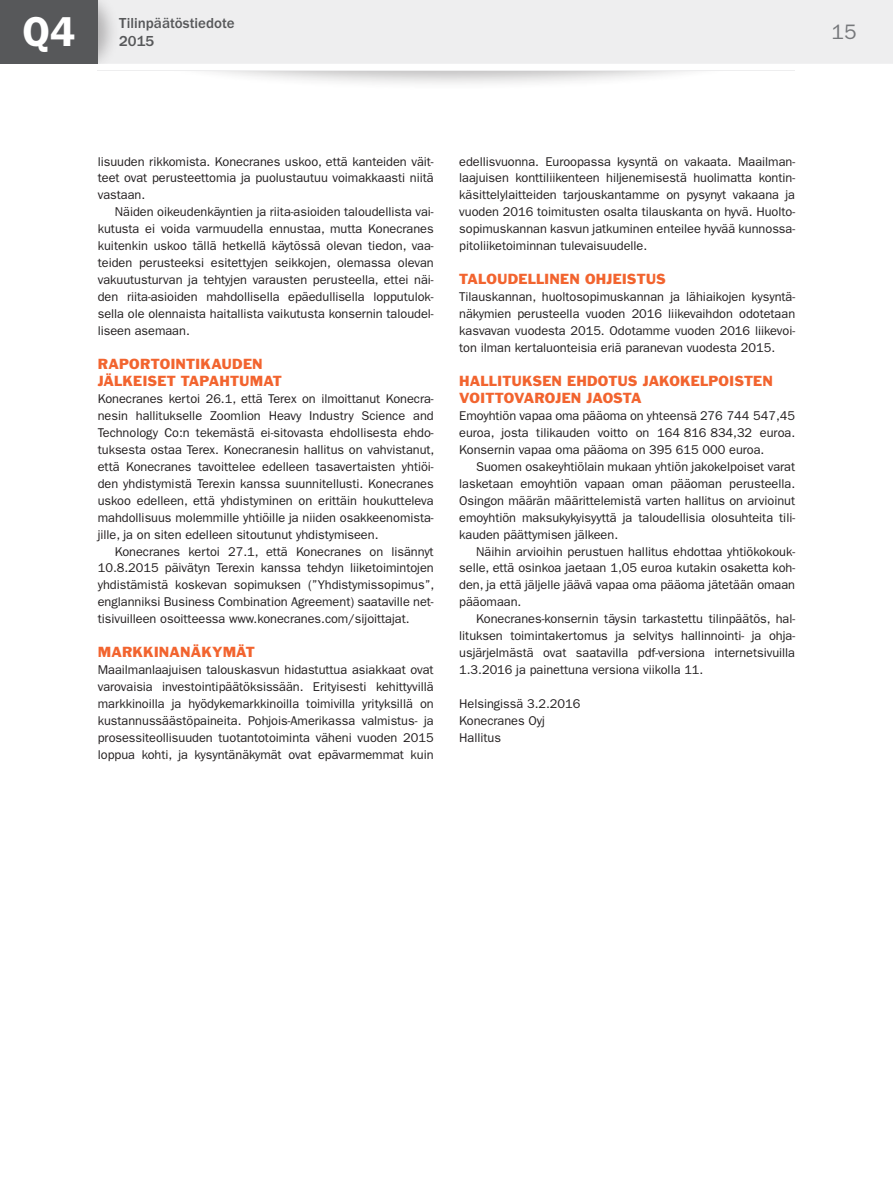
<style>
.page{position:relative;width:893px;height:1191px;background:#fff}
.page>*{position:absolute;margin:0;border:0;box-sizing:border-box;transform-origin:0 0}
.t1{font:600 42px "ITC Franklin Gothic Std";color:#fff}
.t2{font:21px "ITC Franklin Gothic Std";color:#76787b}
.t3{font:500 15px/18px "ITC Franklin Gothic Std";color:#57585a}
.t4{font:13.5px/17px "Franklin Gothic Std";letter-spacing:.01em;color:#f2642f}
.fi_P_1_base{font:12.75px/17px "ITC Franklin Gothic Std";letter-spacing:-.005em;color:#231f20;text-align:justify}
.fi_P_1_base_indent{font:12.75px/17px "ITC Franklin Gothic Std";letter-spacing:-.005em;color:#231f20;text-align:justify}
</style>
<div class="page">
<div style="left:138px;top:2px;width:623px;height:89px;background:#231f20;opacity:.3"></div>
<div style="left:0;top:53px;width:893px;height:17px;background:#fff"></div>
<div style="left:120px;top:0;width:773px;height:64px;background:#eeeeef"></div>
<div style="left:98px;top:0;width:22px;height:64px;background:#231f20;opacity:.3"></div>
<div style="left:0;top:0;width:98px;height:64px;background:#57585a"></div>
<h1 class="t1" style="left:22px;top:7px;width:54px">Q4</h1>
<p class="t3" style="left:119px;top:14px;width:117px">Tilinpäätöstiedote<br>2015</p>
<h2 class="t2" style="left:831px;top:20px;width:27px">15</h2>
<p class="fi_P_1_base_indent" style="left:98px;top:153px;width:337px">lisuuden rikkomista. Konecranes uskoo, että kanteiden väit&shy;teet ovat perusteettomia ja puolustautuu voimakkaasti niitä vastaan.</p>
<p class="fi_P_1_base_indent" style="left:98px;top:204px;width:337px;text-indent:17px">Näiden oikeudenkäyntien ja riita-asioiden taloudellista vai&shy;kutusta ei voida varmuudella ennustaa, mutta Konecranes kuitenkin uskoo tällä hetkellä käytössä olevan tiedon, vaa&shy;teiden perusteeksi esitettyjen seikkojen, olemassa olevan vakuutusturvan ja tehtyjen varausten perusteella, ettei näi&shy;den riita-asioiden mahdollisella epäedullisella lopputulok&shy;sella ole olennaista haitallista vaikutusta konsernin taloudel&shy;liseen asemaan.</p>
<p class="t4" style="left:98px;top:355px;width:186px">RAPORTOINTIKAUDEN<br>JÄLKEISET TAPAHTUMAT</p>
<p class="fi_P_1_base" style="left:98px;top:390px;width:338px">Konecranes kertoi 26.1, että Terex on ilmoittanut Konecra&shy;nesin hallitukselle Zoomlion Heavy Industry Science and Technology Co:n tekemästä ei-sitovasta ehdollisesta ehdo&shy;tuksesta ostaa Terex. Konecranesin hallitus on vahvistanut, että Konecranes tavoittelee edelleen tasavertaisten yhtiöi&shy;den yhdistymistä Terexin kanssa suunnitellusti. Konecranes uskoo edelleen, että yhdistyminen on erittäin houkutteleva mahdollisuus molemmille yhtiöille ja niiden osakkeenomista&shy;jille, ja on siten edelleen sitoutunut yhdistymiseen.</p>
<p class="fi_P_1_base_indent" style="left:98px;top:543px;width:338px;text-indent:17px">Konecranes kertoi 27.1, että Konecranes on lisännyt 10.8.2015 päivätyn Terexin kanssa tehdyn liiketoimintojen yhdistämistä koskevan sopimuksen (”Yhdistymissopimus”, englanniksi Business Combination Agreement) saataville net&shy;tisivuilleen osoitteessa www.konecranes.com/sijoittajat.</p>
<p class="t4" style="left:98px;top:643px;width:159px">MARKKINANÄKYMÄT</p>
<p class="fi_P_1_base" style="left:98px;top:661px;width:337px">Maailmanlaajuisen talouskasvun hidastuttua asiakkaat ovat varovaisia investointipäätöksissään. Erityisesti kehittyvillä markkinoilla ja hyödykemarkkinoilla toimivilla yrityksillä on kustannussäästöpaineita. Pohjois-Amerikassa valmistus- ja prosessiteollisuuden tuotantotoiminta väheni vuoden 2015 loppua kohti, ja kysyntänäkymät ovat epävarmemmat kuin</p>
<p class="fi_P_1_base" style="left:459px;top:153px;width:337px">edellisvuonna. Euroopassa kysyntä on vakaata. Maailman&shy;laajuisen konttiliikenteen hiljenemisestä huolimatta kontin&shy;käsittelylaitteiden tarjouskantamme on pysynyt vakaana ja vuoden 2016 toimitusten osalta tilauskanta on hyvä. Huolto&shy;sopimuskannan kasvun jatkuminen enteilee hyvää kunnossa&shy;pitoliiketoiminnan tulevaisuudelle.</p>
<p class="t4" style="left:459px;top:270px;width:208px">TALOUDELLINEN OHJEISTUS</p>
<p class="fi_P_1_base" style="left:459px;top:288px;width:337px">Tilauskannan, huoltosopimuskannan ja lähiaikojen kysyntä&shy;näkymien perusteella vuoden 2016 liikevaihdon odotetaan kasvavan vuodesta 2015. Odotamme vuoden 2016 liikevoi&shy;ton ilman kertaluonteisia eriä paranevan vuodesta 2015.</p>
<p class="t4" style="left:459px;top:372px;width:315px">HALLITUKSEN EHDOTUS JAKOKELPOISTEN<br>VOITTOVAROJEN JAOSTA</p>
<p class="fi_P_1_base" style="left:459px;top:407px;width:337px">Emoyhtiön vapaa oma pääoma on yhteensä 276 744 547,45 euroa, josta tilikauden voitto on 164 816 834,32 euroa.<br>Konsernin vapaa oma pääoma on 395 615 000 euroa.</p>
<p class="fi_P_1_base_indent" style="left:459px;top:458px;width:337px;text-indent:17px">Suomen osakeyhtiölain mukaan yhtiön jakokelpoiset varat lasketaan emoyhtiön vapaan oman pääoman perusteella.<br>Osingon määrän määrittelemistä varten hallitus on arvioinut emoyhtiön maksukykyisyyttä ja taloudellisia olosuhteita tili&shy;kauden päättymisen jälkeen.</p>
<p class="fi_P_1_base_indent" style="left:459px;top:543px;width:337px;text-indent:17px">Näihin arvioihin perustuen hallitus ehdottaa yhtiökokouk&shy;selle, että osinkoa jaetaan 1,05 euroa kutakin osaketta koh&shy;den, ja että jäljelle jäävä vapaa oma pääoma jätetään omaan pääomaan.</p>
<p class="fi_P_1_base_indent" style="left:459px;top:610px;width:337px;text-indent:17px">Konecranes-konsernin täysin tarkastettu tilinpäätös, hal&shy;lituksen toimintakertomus ja selvitys hallinnointi- ja ohja&shy;usjärjelmästä ovat saatavilla pdf-versiona internetsivuilla 1.3.2016 ja painettuna versiona viikolla 11.</p>
<p class="fi_P_1_base" style="left:459px;top:695px;width:123px">Helsingissä 3.2.2016</p>
<p class="fi_P_1_base" style="left:459px;top:712px;width:87px">Konecranes Oyj</p>
<p class="fi_P_1_base" style="left:459px;top:729px;width:43px">Hallitus</p>
</div>
